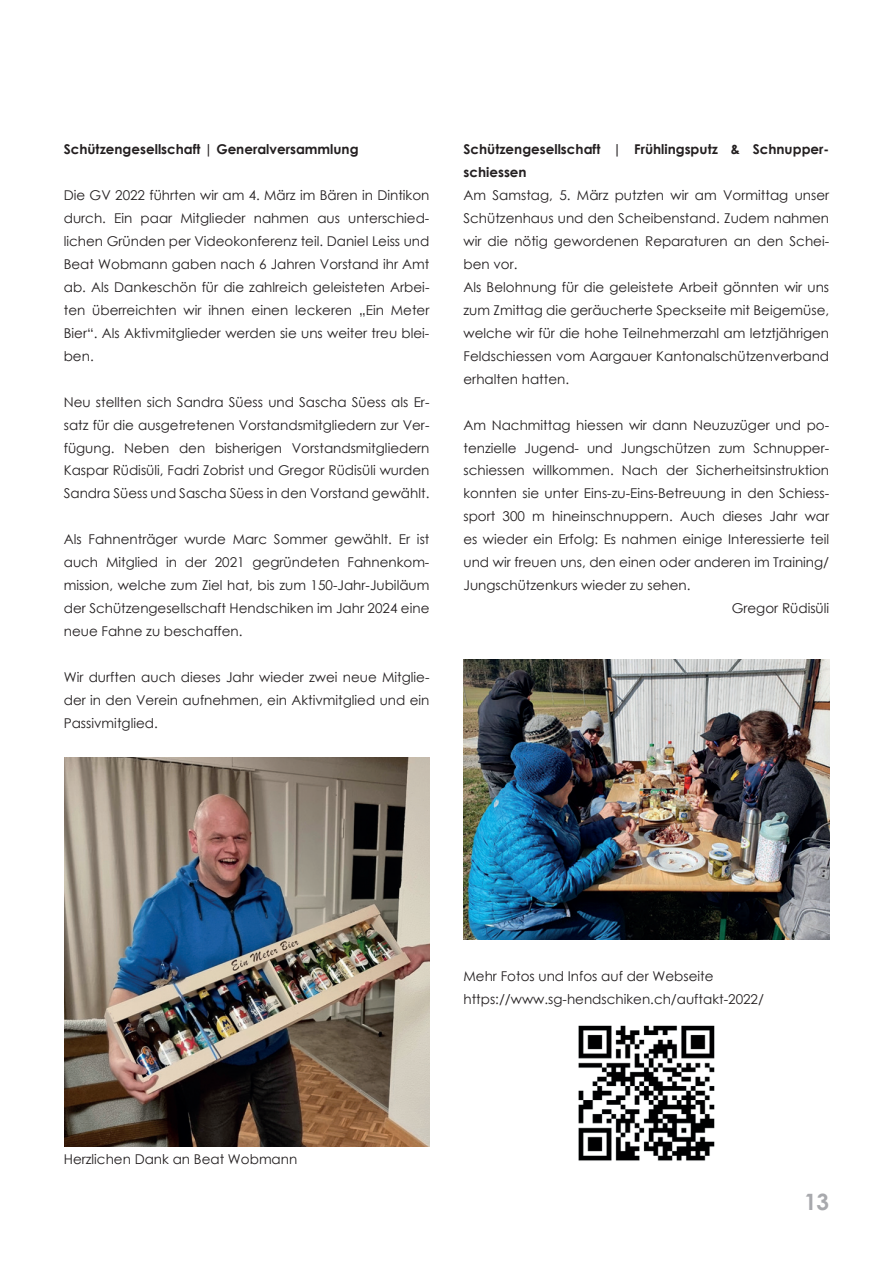
<style>
.page{position:relative;width:893px;height:1263px;background:#fff}
.page>*{position:absolute;margin:0;border:0;box-sizing:border-box;transform-origin:0 0}
.t1{font:700 22.5px "Century Gothic";color:#a8a9ad}
.t2{font:13.5px/23px "Century Gothic";color:#231f20;text-align:justify}
.t3{font:700 13.5px/23px "Century Gothic";color:#231f20}
</style>
<div class="page">
<img style="left:463px;top:659px;width:366px;height:280px">
<img style="left:64px;top:758px;width:365px;height:389px">
<img style="left:578px;top:1025px;width:137px;height:136px">
<p class="t3" style="left:64px;top:137px;width:296px">Schützengesellschaft | Generalversammlung</p>
<p class="t2" style="left:64px;top:183px;width:367px">Die GV 2022 führten wir am 4. März im Bären in Dintikon durch. Ein paar Mitglieder nahmen aus unterschied&shy;lichen Gründen per Videokonferenz teil. Daniel Leiss und Beat Wobmann gaben nach 6 Jahren Vorstand ihr Amt ab. Als Dankeschön für die zahlreich geleisteten Arbei&shy;ten überreichten wir ihnen einen leckeren „Ein Meter Bier“. Als Aktivmitglieder werden sie uns weiter treu blei&shy;ben.</p>
<p class="t2" style="left:64px;top:390px;width:367px">Neu stellten sich Sandra Süess und Sascha Süess als Er&shy;satz für die ausgetretenen Vorstandsmitgliedern zur Ver&shy;fügung. Neben den bisherigen Vorstandsmitgliedern Kaspar Rüdisüli, Fadri Zobrist und Gregor Rüdisüli wurden Sandra Süess und Sascha Süess in den Vorstand gewählt.</p>
<p class="t2" style="left:64px;top:528px;width:367px">Als Fahnenträger wurde Marc Sommer gewählt. Er ist auch Mitglied in der 2021 gegründeten Fahnenkom&shy;mission, welche zum Ziel hat, bis zum 150-Jahr-Jubiläum der Schützengesellschaft Hendschiken im Jahr 2024 eine neue Fahne zu beschaffen.</p>
<p class="t2" style="left:64px;top:666px;width:367px">Wir durften auch dieses Jahr wieder zwei neue Mitglie&shy;der in den Verein aufnehmen, ein Aktivmitglied und ein Passivmitglied.</p>
<p class="t3" style="left:463px;top:137px;width:367px">Schützengesellschaft | Frühlingsputz &amp; Schnupper&shy;schiessen</p>
<p class="t2" style="left:463px;top:183px;width:367px;text-align:left">Am Samstag, 5. März putzten wir am Vormittag unser Schützenhaus und den Scheibenstand. Zudem nahmen wir die nötig gewordenen Reparaturen an den Schei&shy;ben vor.<br>Als Belohnung für die geleistete Arbeit gönnten wir uns zum Zmittag die geräucherte Speckseite mit Beigemüse, welche wir für die hohe Teilnehmerzahl am letztjährigen Feldschiessen vom Aargauer Kantonalschützenverband erhalten hatten.</p>
<p class="t2" style="left:463px;top:413px;width:367px">Am Nachmittag hiessen wir dann Neuzuzüger und po-</p>
<p class="t2" style="left:463px;top:436px;width:367px">tenzielle Jugend- und Jungschützen zum Schnupper-</p>
<p class="t2" style="left:463px;top:459px;width:367px">schiessen willkommen. Nach der Sicherheitsinstruktion</p>
<p class="t2" style="left:463px;top:482px;width:367px">konnten sie unter Eins-zu-Eins-Betreuung in den Schiess-</p>
<p class="t2" style="left:463px;top:505px;width:367px">sport 300 m hineinschnuppern. Auch dieses Jahr war</p>
<p class="t2" style="left:463px;top:528px;width:367px">es wieder ein Erfolg: Es nahmen einige Interessierte teil</p>
<p class="t2" style="left:463px;top:551px;width:367px">und wir freuen uns, den einen oder anderen im Training/</p>
<p class="t2" style="left:463px;top:574px;width:229px">Jungschützenkurs wieder zu sehen.</p>
<p class="t2" style="left:732px;top:597px;width:99px">Gregor Rüdisüli</p>
<p class="t2" style="left:64px;top:1148px;width:235px">Herzlichen Dank an Beat Wobmann</p>
<p class="t2" style="left:463px;top:964px;width:302px">Mehr Fotos und Infos auf der Webseite https://www.sg-hendschiken.ch/auftakt-2022/</p>
<h1 class="t1" style="left:804px;top:1185px;width:27px">13</h1>
</div>
